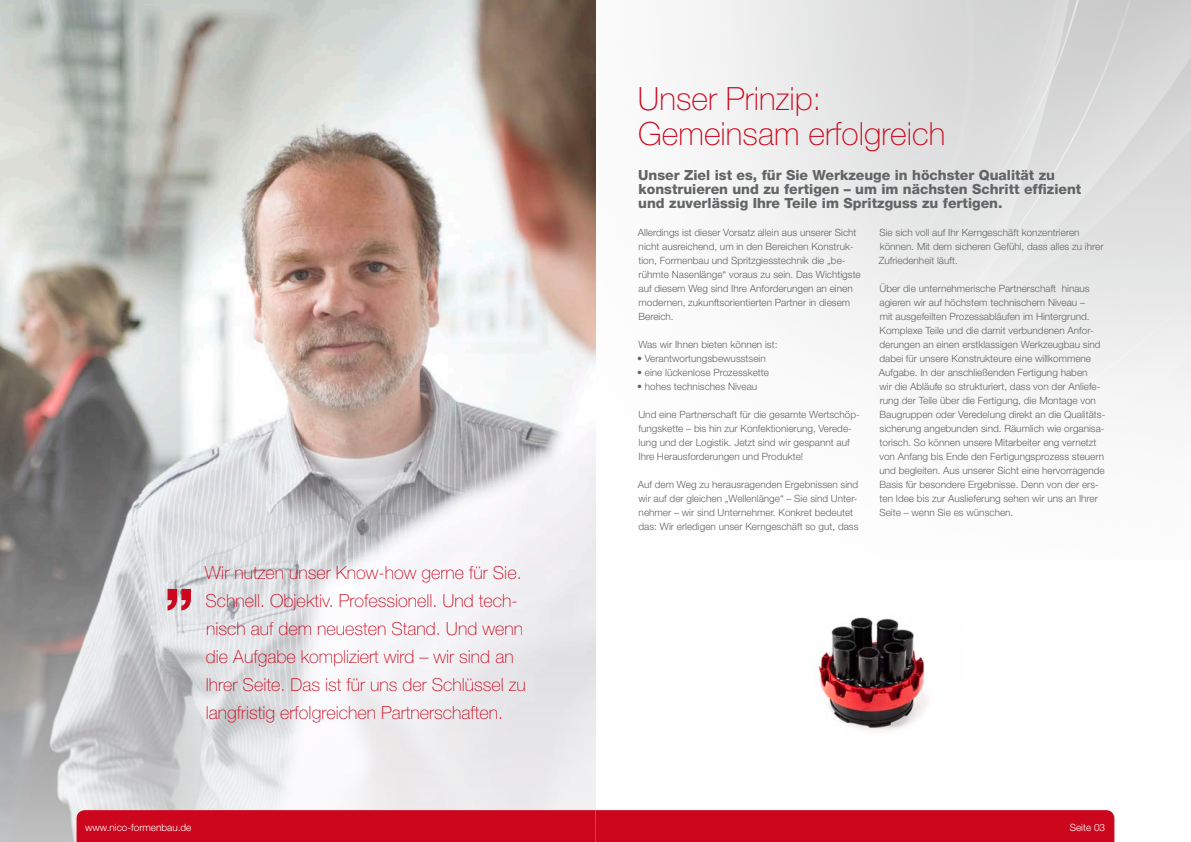
<style>
.page{position:relative;width:1191px;height:842px;background:#fff}
.page>*{position:absolute;margin:0;border:0;box-sizing:border-box;transform-origin:0 0}
.t1{font:800 60px "Helvetica Neue LT";color:#cc061d}
.t2{font:100 32px/35px "Helvetica Neue LT";color:#cc061d}
.t3{font:100 18px/28px "Helvetica Neue LT";color:#cc061d}
.t4{font:800 14px/14px "Helvetica Neue LT";color:#636466}
.t5{font:300 10px/14px "Helvetica Neue LT";color:#636466}
.t6{font:300 10px "Helvetica Neue LT";color:#fff}
</style>
<div class="page">
<img style="left:595px;top:0;width:596px;height:560px">
<img style="left:0;top:0;width:595px;height:212px">
<svg style="left:0;top:212px;width:595px;height:630px"></svg>
<img style="left:816px;top:617px;width:112px;height:115px">
<div style="left:77px;top:810px;width:1037px;height:32px;background:#cc061d"></div>
<h1 class="t1" style="left:164px;top:543px;width:31px">„</h1>
<p class="t3" style="left:205px;top:559px;width:322px">Wir nutzen unser Know-how gerne für Sie.<br>Schnell. Objektiv. Professionell. Und tech&shy;nisch auf dem neuesten Stand. Und wenn die Aufgabe kompliziert wird – wir sind an Ihrer Seite. Das ist für uns der Schlüssel zu langfristig erfolgreichen Partnerschaften.</p>
<h2 class="t2" style="left:638px;top:81px;width:309px">Unser Prinzip:<br>Gemeinsam erfolgreich</h2>
<h3 class="t4" style="left:638px;top:168px;width:444px">Unser Ziel ist es, für Sie Werkzeuge in höchster Qualität zu konstruieren und zu fertigen – um im nächsten Schritt effizient und zuverlässig Ihre Teile im Spritzguss zu fertigen.</h3>
<p class="t5" style="left:638px;top:225px;width:224px">Allerdings ist dieser Vorsatz allein aus unserer Sicht nicht ausreichend, um in den Bereichen Konstruk&shy;tion, Formenbau und Spritzgiesstechnik die „be&shy;rühmte Nasenlänge“ voraus zu sein. Das Wichtigste auf diesem Weg sind Ihre Anforderungen an einen modernen, zukunftsorientierten Partner in diesem Bereich.</p>
<p class="t5" style="left:638px;top:337px;width:141px">Was wir Ihnen bieten können ist:</p>
<p class="t5" style="left:637px;top:351px;width:130px">• Verantwortungsbewusstsein</p>
<p class="t5" style="left:637px;top:365px;width:133px">• eine lückenlose Prozesskette</p>
<p class="t5" style="left:637px;top:379px;width:122px">• hohes technisches Niveau</p>
<p class="t5" style="left:638px;top:407px;width:223px">Und eine Partnerschaft für die gesamte Wertschöp&shy;fungskette – bis hin zur Konfektionierung, Verede&shy;lung und der Logistik. Jetzt sind wir gespannt auf Ihre Herausforderungen und Produkte!</p>
<p class="t5" style="left:638px;top:477px;width:222px">Auf dem Weg zu herausragenden Ergebnissen sind wir auf der gleichen „Wellenlänge“ – Sie sind Unter&shy;nehmer – wir sind Unternehmer. Konkret bedeutet das: Wir erledigen unser Kerngeschäft so gut, dass</p>
<p class="t5" style="left:878px;top:225px;width:226px">Sie sich voll auf Ihr Kerngeschäft konzentrieren können. Mit dem sicheren Gefühl, dass alles zu ihrer<br>Zufriedenheit läuft.</p>
<p class="t5" style="left:879px;top:281px;width:228px">Über die unternehmerische Partnerschaft hinaus agieren wir auf höchstem technischem Niveau –<br>mit ausgefeilten Prozessabläufen im Hintergrund.<br>Komplexe Teile und die damit verbundenen Anfor&shy;derungen an einen erstklassigen Werkzeugbau sind dabei für unsere Konstrukteure eine willkommene Aufgabe. In der anschließenden Fertigung haben<br>wir die Abläufe so strukturiert, dass von der Anliefe&shy;rung der Teile über die Fertigung, die Montage von Baugruppen oder Veredelung direkt an die Qualitäts&shy;sicherung angebunden sind. Räumlich wie organisa&shy;torisch. So können unsere Mitarbeiter eng vernetzt von Anfang bis Ende den Fertigungsprozess steuern und begleiten. Aus unserer Sicht eine hervorragende Basis für besondere Ergebnisse. Denn von der ers&shy;ten Idee bis zur Auslieferung sehen wir uns an Ihrer Seite – wenn Sie es wünschen.</p>
<p class="t6" style="left:85px;top:821px;width:108px">www.nico-formenbau.de</p>
<p class="t6" style="left:1069px;top:821px;width:37px">Seite 03</p>
</div>
